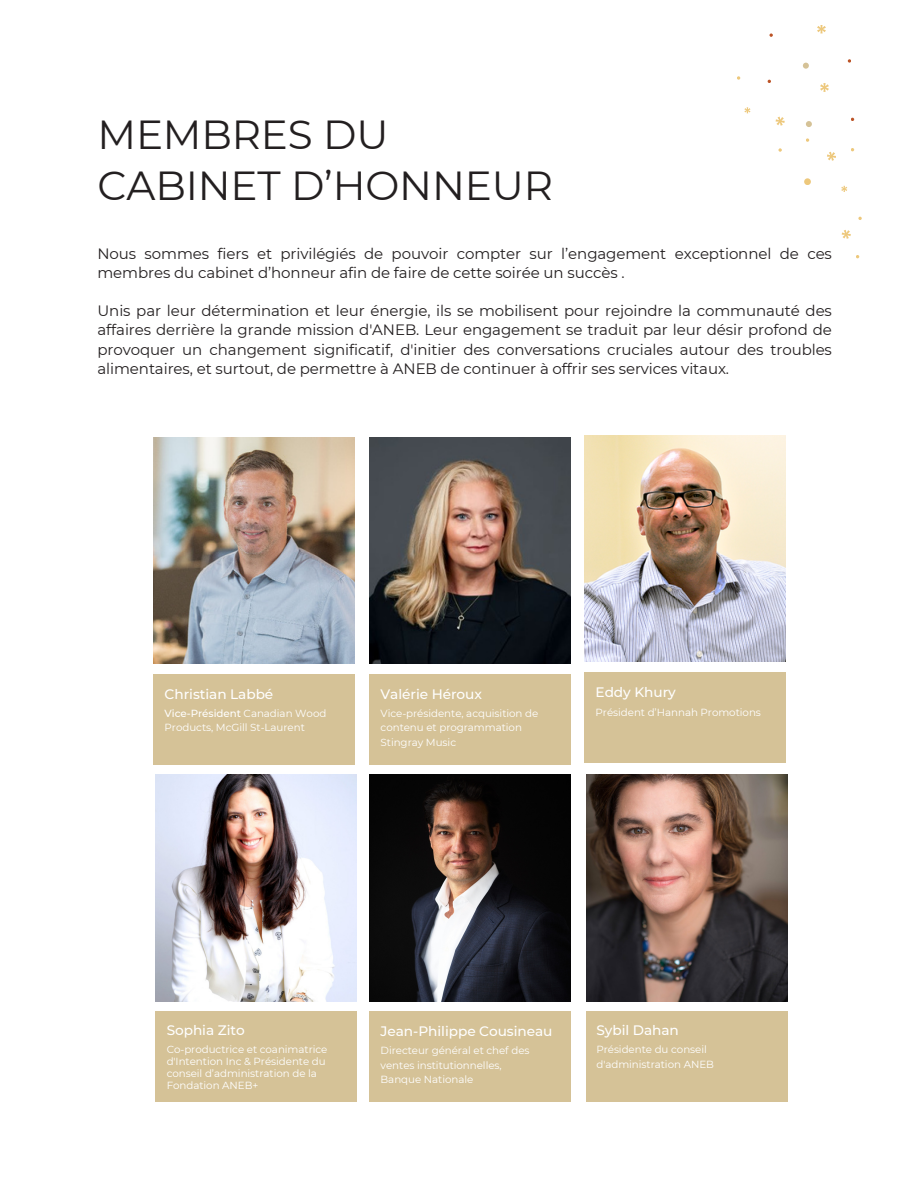
<style>
.page{position:relative;width:918px;height:1188px;background:#fff}
.page>*{position:absolute;margin:0;border:0;box-sizing:border-box;transform-origin:0 0}
.t1{font:40.5px/50.7px "Montserrat";letter-spacing:-.005em;color:#231f20}
.t2{font:15px/19.2px "Montserrat";letter-spacing:-.005em;color:#231f20}
.t3{font:500 13.65px "Montserrat";letter-spacing:-.005em;color:#fff}
.t4{font:10.35px/14.5px "Montserrat";letter-spacing:-.005em;color:#fff}
.s1{font-weight:500}
</style>
<div class="page">
<svg style="left:737px;top:76px;width:3px;height:4px"></svg>
<svg style="left:769px;top:33px;width:4px;height:4px"></svg>
<svg style="left:803px;top:63px;width:6px;height:6px"></svg>
<svg style="left:817px;top:25px;width:9px;height:8px"></svg>
<svg style="left:778px;top:148px;width:4px;height:4px"></svg>
<svg style="left:744px;top:107px;width:6px;height:6px"></svg>
<svg style="left:776px;top:117px;width:9px;height:9px"></svg>
<svg style="left:806px;top:138px;width:3px;height:4px"></svg>
<svg style="left:827px;top:152px;width:9px;height:9px"></svg>
<div style="left:804px;top:178px;width:7px;height:7px;background:#edc87c;border-radius:50%"></div>
<svg style="left:842px;top:230px;width:9px;height:9px"></svg>
<svg style="left:841px;top:186px;width:6px;height:6px"></svg>
<svg style="left:858px;top:217px;width:4px;height:3px"></svg>
<svg style="left:848px;top:59px;width:3px;height:4px"></svg>
<svg style="left:806px;top:121px;width:6px;height:6px"></svg>
<svg style="left:820px;top:83px;width:9px;height:9px"></svg>
<img style="left:156px;top:775px;width:201px;height:226px">
<div style="left:156px;top:1011px;width:201px;height:91px;background:#d5c297"></div>
<img style="left:154px;top:438px;width:201px;height:226px">
<div style="left:154px;top:674px;width:201px;height:91px;background:#d5c297"></div>
<img style="left:370px;top:775px;width:201px;height:226px">
<div style="left:370px;top:1011px;width:201px;height:91px;background:#d5c297"></div>
<img style="left:370px;top:438px;width:201px;height:226px">
<div style="left:370px;top:674px;width:201px;height:91px;background:#d5c297"></div>
<img style="left:585px;top:436px;width:201px;height:226px">
<div style="left:585px;top:672px;width:201px;height:91px;background:#d5c297"></div>
<img style="left:587px;top:775px;width:201px;height:226px">
<div style="left:587px;top:1011px;width:201px;height:91px;background:#d5c297"></div>
<p class="t1" style="left:98px;top:109px;width:457px">MEMBRES DU<br>CABINET D’HONNEUR</p>
<p class="t2" style="left:98px;top:244px;width:736px">Nous sommes fiers et privilégiés de pouvoir compter sur l’engagement exceptionnel de ces membres du cabinet d’honneur afin de faire de cette soirée un succès .</p>
<p class="t2" style="left:98px;top:301px;width:736px;text-align:justify">Unis par leur détermination et leur énergie, ils se mobilisent pour rejoindre la communauté des affaires derrière la grande mission d'ANEB. Leur engagement se traduit par leur désir profond de provoquer un changement significatif, d'initier des conversations cruciales autour des troubles alimentaires, et surtout, de permettre à ANEB de continuer à offrir ses services vitaux.</p>
<p class="t3" style="left:165px;top:686px;width:110px">Christian Labbé</p>
<p class="t4" style="left:165px;top:706px;width:163px"><span class="s1">Vice-Président</span> Canadian Wood<br>Products, McGill St-Laurent</p>
<p class="t3" style="left:381px;top:686px;width:103px">Valérie Héroux</p>
<p class="t4" style="left:381px;top:706px;width:159px">Vice-présidente, acquisition de contenu et programmation<br>Stingray Music</p>
<p class="t3" style="left:596px;top:684px;width:82px">Eddy Khury</p>
<p class="t4" style="left:596px;top:705px;width:167px">Président d’Hannah Promotions</p>
<p class="t3" style="left:167px;top:1021px;width:80px">Sophia Zito</p>
<p class="t4" style="left:167px;top:1043px;width:162px;line-height:12px">Co-productrice et coanimatrice d'Intention Inc &amp; Présidente du conseil d’administration de la<br>Fondation ANEB+</p>
<p class="t3" style="left:381px;top:1023px;width:173px">Jean-Philippe Cousineau</p>
<p class="t4" style="left:381px;top:1043px;width:150px">Directeur général et chef des ventes institutionnelles,</p>
<p class="t4" style="left:381px;top:1072px;width:94px">Banque Nationale</p>
<p class="t3" style="left:596px;top:1022px;width:84px">Sybil Dahan</p>
<p class="t4" style="left:596px;top:1042px;width:119px">Présidente du conseil d'administration ANEB</p>
</div>
